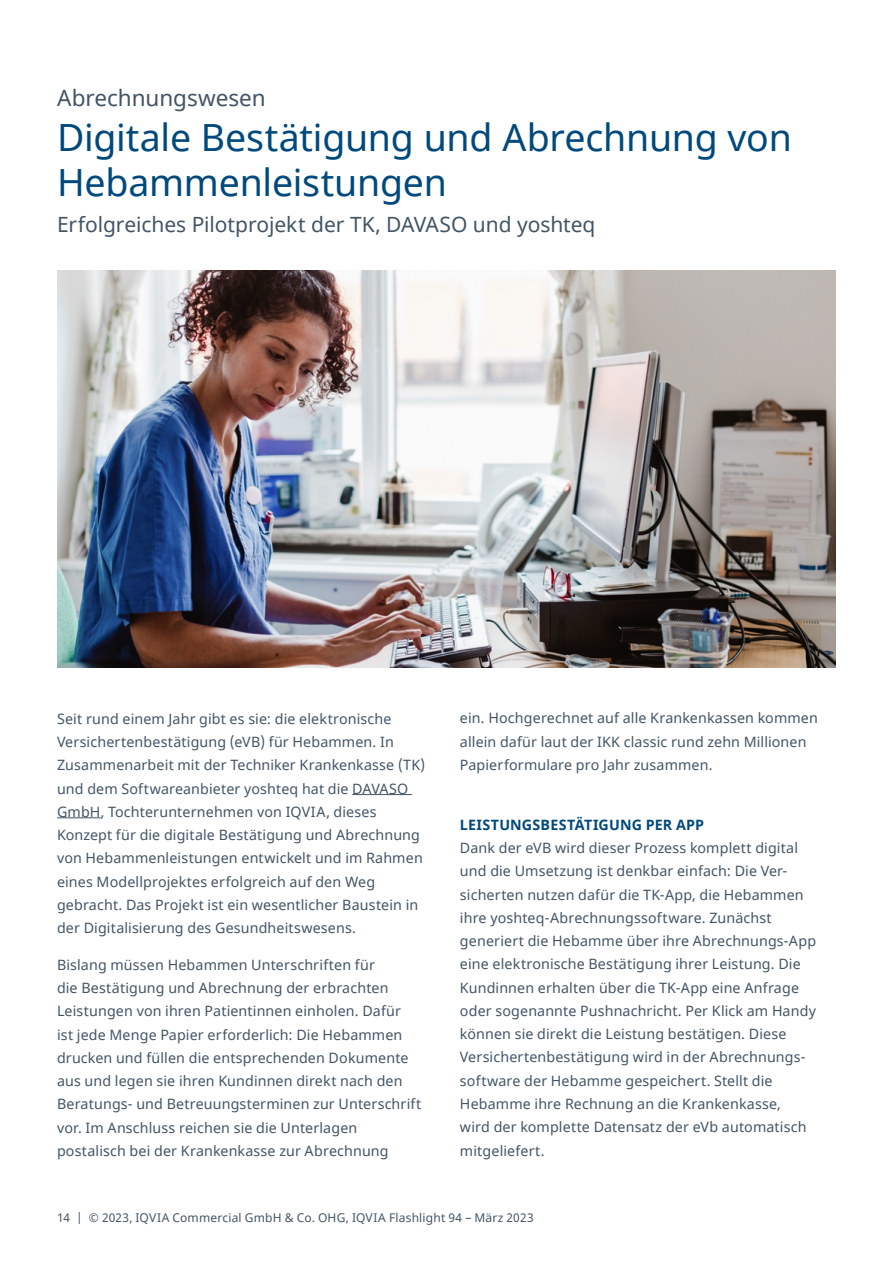
<style>
.page{position:relative;width:893px;height:1263px;background:#fff}
.page>*{position:absolute;margin:0;border:0;box-sizing:border-box;transform-origin:0 0}
.t1{font:37.5px/45px "Noto Sans";letter-spacing:-.005em;color:#00497c}
.t2{font:22.5px "Noto Sans";letter-spacing:-.005em;color:#435465}
.t3{font:21px "Noto Sans";letter-spacing:-.005em;color:#435465}
.t4{font:14.25px/23.2px "Noto Sans";letter-spacing:.01em;color:#435465}
.t5{font:700 14.25px "Noto Sans";letter-spacing:.015em;color:#00497c}
.t6{font:12px "Noto Sans";letter-spacing:.015em;color:#435465}
</style>
<div class="page">
<hr style="left:352px;top:794px;width:60px;height:1px;background:#435465">
<hr style="left:57px;top:817px;width:44px;height:1px;background:#435465">
<img style="left:57px;top:270px;width:779px;height:397px">
<h2 class="t2" style="left:57px;top:83px;width:210px">Abrechnungswesen</h2>
<h1 class="t1" style="left:57px;top:116px;width:736px">Digitale Bestätigung und Abrechnung von<br>Hebammenleistungen</h1>
<h3 class="t3" style="left:57px;top:210px;width:540px">Erfolgreiches Pilotprojekt der TK, DAVASO und yoshteq</h3>
<p class="t4" style="left:57px;top:707px;width:370px">Seit rund einem Jahr gibt es sie: die elektronische Versichertenbestätigung (eVB) für Hebammen. In Zusammenarbeit mit der Techniker Krankenkasse (TK) und dem Softwareanbieter yoshteq hat die DAVASO GmbH, Tochterunternehmen von IQVIA, dieses Konzept für die digitale Bestätigung und Abrechnung von Hebammenleistungen entwickelt und im Rahmen eines Modellprojektes erfolgreich auf den Weg gebracht. Das Projekt ist ein wesentlicher Baustein in der Digitalisierung des Gesundheitswesens.</p>
<p class="t4" style="left:57px;top:953px;width:366px">Bislang müssen Hebammen Unterschriften für<br>die Bestätigung und Abrechnung der erbrachten Leistungen von ihren Patientinnen einholen. Dafür<br>ist jede Menge Papier erforderlich: Die Hebammen drucken und füllen die entsprechenden Dokumente aus und legen sie ihren Kundinnen direkt nach den Beratungs- und Betreuungsterminen zur Unterschrift vor. Im Anschluss reichen sie die Unterlagen postalisch bei der Krankenkasse zur Abrechnung</p>
<p class="t4" style="left:460px;top:707px;width:359px">ein. Hochgerechnet auf alle Krankenkassen kommen allein dafür laut der IKK classic rund zehn Millionen<br>Papierformulare pro Jahr zusammen.</p>
<p class="t5" style="left:460px;top:815px;width:246px">LEISTUNGSBESTÄTIGUNG PER APP</p>
<p class="t4" style="left:460px;top:837px;width:358px">Dank der eVB wird dieser Prozess komplett digital und die Umsetzung ist denkbar einfach: Die Ver&shy;sicherten nutzen dafür die TK-App, die Hebammen ihre yoshteq-Abrechnungssoftware. Zunächst generiert die Hebamme über ihre Abrechnungs-App eine elektronische Bestätigung ihrer Leistung. Die Kundinnen erhalten über die TK-App eine Anfrage oder sogenannte Pushnachricht. Per Klick am Handy können sie direkt die Leistung bestätigen. Diese Versichertenbestätigung wird in der Abrechnungs&shy;software der Hebamme gespeichert. Stellt die Hebamme ihre Rechnung an die Krankenkasse,<br>wird der komplette Datensatz der eVb automatisch mitgeliefert.</p>
<p class="t6" style="left:57px;top:1209px;width:478px">14 | © 2023, IQVIA Commercial GmbH &amp; Co. OHG, IQVIA Flashlight 94 – März 2023</p>
</div>
